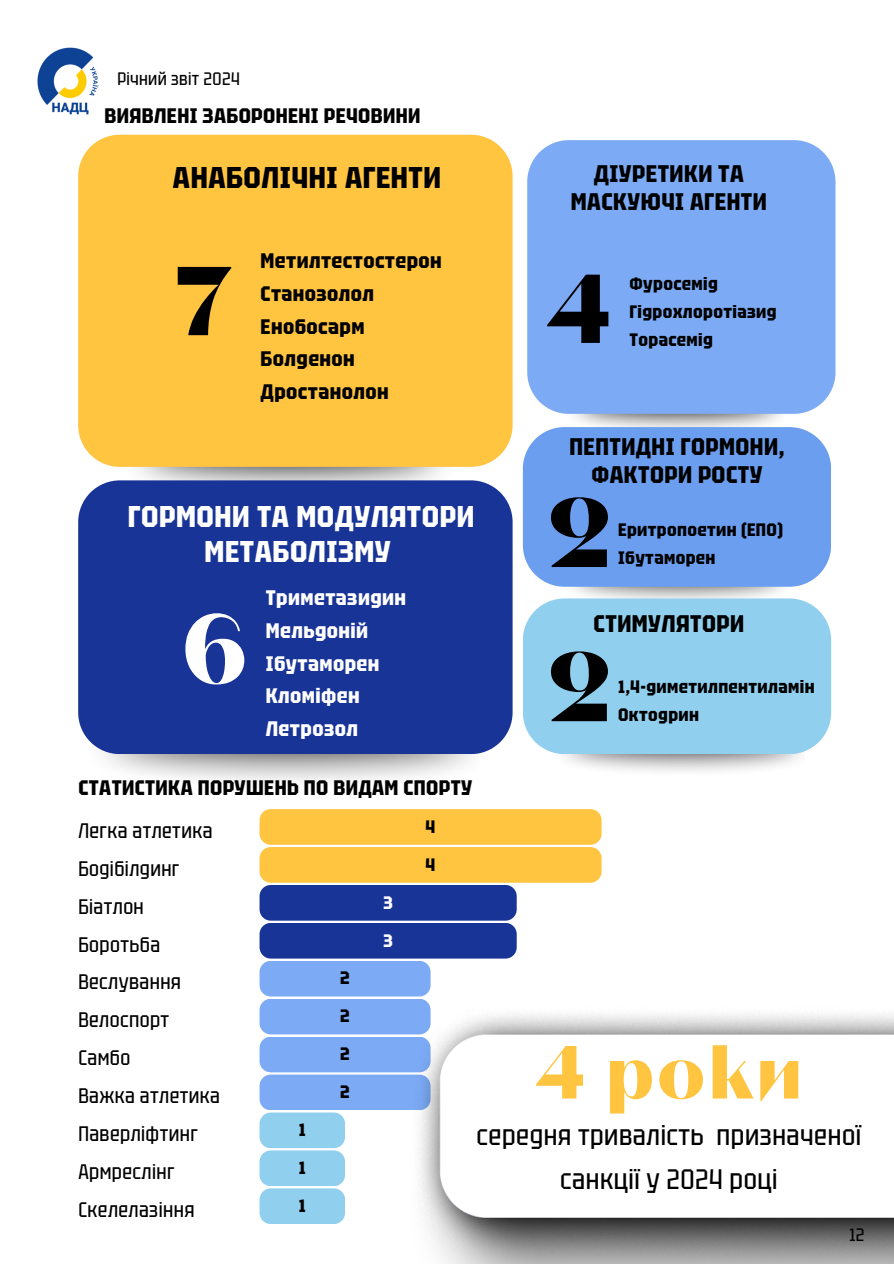
<style>
.page{position:relative;width:894px;height:1264px;background:#fff}
.page>*{position:absolute;margin:0;border:0;box-sizing:border-box;transform-origin:0 0}
.t1{font:97.5px "Kyiv Type Sans Black 3";color:#000}
.t2{font:97.5px "Kyiv Type Sans Black 3";color:#fff}
.t3{font:75px "Kyiv Type Sans Black 3";color:#ffc440}
.t4{font:700 semi-condensed 30px/34.8px "Tektur";letter-spacing:.02em;color:#fff;text-align:center}
.t5{font:700 semi-condensed 30px "Tektur";letter-spacing:.02em;color:#000}
.t6{font:semi-condensed 28.05px/43.8px "Tektur";letter-spacing:.02em;color:#000;text-align:center}
.t7{font:700 semi-condensed 24px/28.2px "Tektur";letter-spacing:.02em;color:#000;text-align:center}
.t8{font:700 semi-condensed 21px/32.7px "Tektur";letter-spacing:.02em;color:#000}
.t9{font:semi-condensed 21px "Tektur";letter-spacing:.02em;color:#000}
.t10{font:700 semi-condensed 21px/32.7px "Tektur";letter-spacing:.02em;color:#fff}
.t11{font:700 semi-condensed 18px/28.2px "Tektur";letter-spacing:.02em;color:#000}
.t12{font:semi-condensed 18px "Tektur";letter-spacing:.02em;color:#000}
.t13{font:700 semi-condensed 18px "Tektur";color:#fff}
</style>
<div class="page">
<img style="left:37px;top:48px;width:62px;height:66px">
<div style="left:78px;top:480px;width:434px;height:274px;background:#193497"></div>
<div style="left:527px;top:140px;width:308px;height:274px;background:#7caaf5"></div>
<div style="left:522px;top:427px;width:308px;height:159px;background:#6c9ef0"></div>
<div style="left:523px;top:598px;width:307px;height:156px;background:#91cfee"></div>
<div style="left:78px;top:135px;width:434px;height:332px;background:#ffc440"></div>
<div style="left:259px;top:809px;width:342px;height:35px;background:#ffc440;border-radius:11px"></div>
<div style="left:259px;top:847px;width:342px;height:35px;background:#ffc440;border-radius:11px"></div>
<div style="left:259px;top:885px;width:257px;height:35px;background:#193497;border-radius:11px"></div>
<div style="left:259px;top:922px;width:257px;height:36px;background:#193497;border-radius:11px"></div>
<div style="left:259px;top:960px;width:171px;height:36px;background:#7caaf5;border-radius:11px"></div>
<div style="left:259px;top:998px;width:171px;height:36px;background:#7caaf5;border-radius:11px"></div>
<div style="left:259px;top:1036px;width:171px;height:36px;background:#7caaf5;border-radius:11px"></div>
<div style="left:259px;top:1074px;width:171px;height:36px;background:#7caaf5;border-radius:11px"></div>
<div style="left:259px;top:1112px;width:86px;height:36px;background:#91cfee;border-radius:11px"></div>
<div style="left:259px;top:1150px;width:86px;height:36px;background:#91cfee;border-radius:11px"></div>
<div style="left:259px;top:1188px;width:86px;height:35px;background:#91cfee;border-radius:11px"></div>
<img style="left:402px;top:1005px;width:491px;height:258px">
<p class="t12" style="left:117px;top:67px;width:124px">Річний звіт 2024</p>
<h5 class="t8" style="left:105px;top:99px;width:317px">ВИЯВЛЕНІ ЗАБОРОНЕНІ РЕЧОВИНИ</h5>
<p class="t5" style="left:173px;top:158px;width:269px">АНАБОЛІЧНІ АГЕНТИ</p>
<p class="t1" style="left:174px;top:238px;width:60px">7</p>
<p class="t8" style="left:260px;top:244px;width:183px">Метилтестостерон<br>Станозолол<br>Енобосарм<br>Болденон<br>Дростанолон</p>
<p class="t4" style="left:128px;top:499px;width:348px">ГОРМОНИ ТА МОДУЛЯТОРИ<br>МЕТАБОЛІЗМУ</p>
<p class="t10" style="left:266px;top:581px;width:142px">Триметазидин<br>Мельдоній<br>Ібутаморен<br>Кломіфен<br>Летрозол</p>
<h4 class="t2" style="left:180px;top:585px;width:70px">6</h4>
<h4 class="t8" style="left:78px;top:771px;width:395px">СТАТИСТИКА ПОРУШЕНЬ ПО ВИДАМ СПОРТУ</h4>
<p class="t7" style="left:570px;top:159px;width:197px">ДІУРЕТИКИ ТА<br>МАСКУЮЧІ АГЕНТИ</p>
<p class="t1" style="left:548px;top:245px;width:62px">4</p>
<h4 class="t11" style="left:629px;top:269px;width:90px">Фуросемід</h4>
<p class="t11" style="left:629px;top:297px;width:148px">Гідрохлоротіазид</p>
<p class="t11" style="left:629px;top:326px;width:85px">Торасемід</p>
<p class="t7" style="left:569px;top:432px;width:216px">ПЕПТИДНІ ГОРМОНИ,<br>ФАКТОРИ РОСТУ</p>
<p class="t11" style="left:618px;top:515px;width:166px">Еритропоетин (ЕПО)</p>
<p class="t1" style="left:548px;top:469px;width:66px">2</p>
<p class="t11" style="left:618px;top:543px;width:99px">Ібутаморен</p>
<p class="t7" style="left:593px;top:609px;width:152px">СТИМУЛЯТОРИ</p>
<p class="t1" style="left:548px;top:623px;width:66px">2</p>
<p class="t11" style="left:618px;top:672px;width:198px">1,4-диметилпентиламін<br>Октодрин</p>
<p class="t9" style="left:78px;top:816px;width:136px">Легка атлетика</p>
<p class="t9" style="left:78px;top:854px;width:102px">Бодібілдинг</p>
<p class="t9" style="left:78px;top:892px;width:67px">Біатлон</p>
<p class="t9" style="left:78px;top:930px;width:83px">Боротьба</p>
<p class="t9" style="left:78px;top:968px;width:104px">Веслування</p>
<p class="t9" style="left:78px;top:1006px;width:92px">Велоспорт</p>
<p class="t9" style="left:78px;top:1044px;width:53px">Самбо</p>
<p class="t9" style="left:78px;top:1082px;width:143px">Важка атлетика</p>
<p class="t9" style="left:78px;top:1120px;width:121px">Паверліфтинг</p>
<p class="t9" style="left:78px;top:1158px;width:97px">Армреслінг</p>
<p class="t9" style="left:78px;top:1195px;width:117px">Скелелазіння</p>
<p class="t11" style="left:299px;top:1115px;width:8px">1</p>
<h6 class="t11" style="left:299px;top:1153px;width:8px">1</h6>
<p class="t11" style="left:299px;top:1191px;width:8px">1</p>
<p class="t11" style="left:340px;top:964px;width:11px">2</p>
<h6 class="t11" style="left:340px;top:1001px;width:11px">2</h6>
<p class="t11" style="left:340px;top:1039px;width:11px">2</p>
<h2 class="t11" style="left:340px;top:1077px;width:11px">2</h2>
<h5 class="t13" style="left:383px;top:890px;width:11px">3</h5>
<h2 class="t13" style="left:383px;top:928px;width:11px">3</h2>
<p class="t11" style="left:425px;top:812px;width:11px">4</p>
<p class="t11" style="left:425px;top:850px;width:11px">4</p>
<h1 class="t3" style="left:536px;top:1023px;width:268px">4 роки</h1>
<p class="t6" style="left:476px;top:1113px;width:386px">середня тривалість призначеної санкції у 2024 році</p>
<p class="t12" style="left:849px;top:1222px;width:17px">12</p>
</div>
